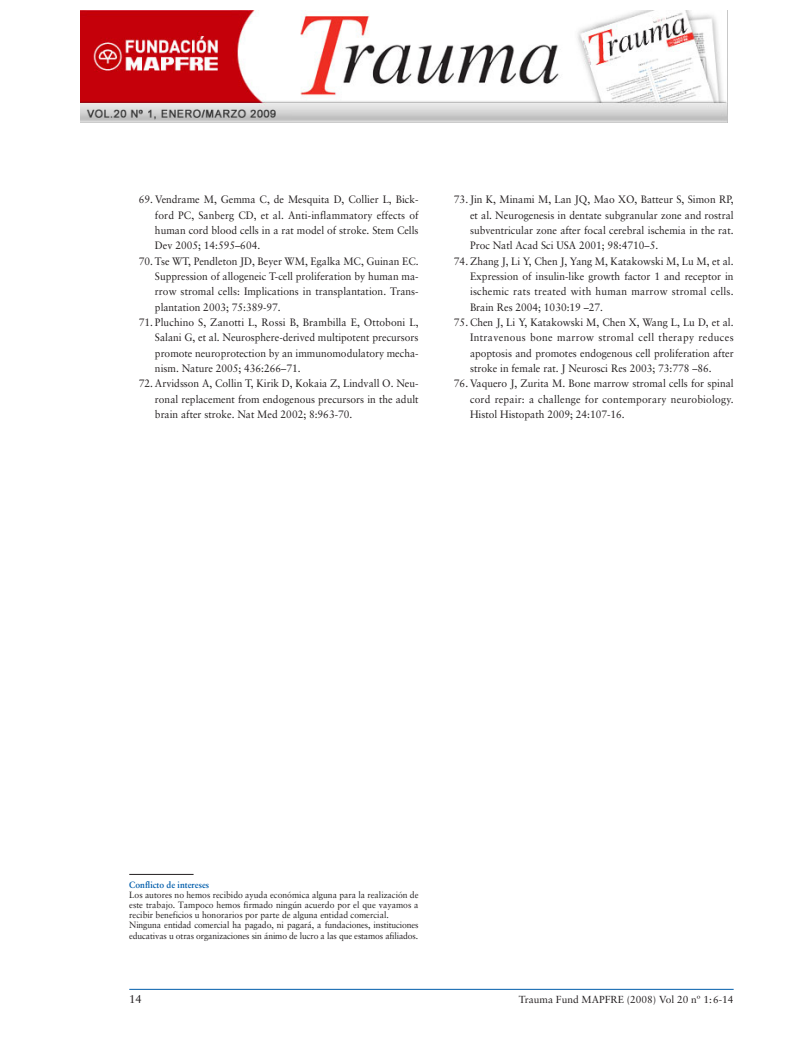
<style>
.page{position:relative;width:808px;height:1053px;background:#fff}
.page>*{position:absolute;margin:0;border:0;box-sizing:border-box;transform-origin:0 0}
.t1{font:11.38px "Sabon";color:#231f20}
.t2{font:10.75px/15.2px "Sabon";color:#231f20;text-align:justify;scale:.95 1}
.t3{font:10.25px "Sabon";color:#231f20}
.t4{font:9.12px/10.2px "Sabon";color:#231f20;scale:.95 1}
.t5{font:700 9.12px "Sabon";color:#015dab;scale:.95 1}
</style>
<div class="page">
<hr style="left:129px;top:988px;width:605px;height:1px;background:#015dab">
<hr style="left:129px;top:874px;width:65px;height:1px;background:#231f20">
<img style="left:81px;top:10px;width:646px;height:112px">
<p class="t2" style="left:155px;top:193px;width:279px;text-indent:-16px">69. Vendrame M, Gemma C, de Mesquita D, Collier L, Bick&shy;ford PC, Sanberg CD, et al. Anti-inflammatory effects of human cord blood cells in a rat model of stroke. Stem Cells Dev 2005; 14:595–604.</p>
<p class="t2" style="left:155px;top:254px;width:279px;text-indent:-16px">70. Tse WT, Pendleton JD, Beyer WM, Egalka MC, Guinan EC.<br>Suppression of allogeneic T-cell proliferation by human ma&shy;rrow stromal cells: Implications in transplantation. Trans&shy;plantation 2003; 75:389-97.</p>
<p class="t2" style="left:155px;top:315px;width:279px;text-indent:-16px">71. Pluchino S, Zanotti L, Rossi B, Brambilla E, Ottoboni L, Salani G, et al. Neurosphere-derived multipotent precursors promote neuroprotection by an immunomodulatory mecha&shy;nism. Nature 2005; 436:266–71.</p>
<p class="t2" style="left:155px;top:377px;width:279px;text-indent:-16px">72. Arvidsson A, Collin T, Kirik D, Kokaia Z, Lindvall O. Neu&shy;ronal replacement from endogenous precursors in the adult brain after stroke. Nat Med 2002; 8:963-70.</p>
<p class="t2" style="left:470px;top:193px;width:279px;text-indent:-16px">73. Jin K, Minami M, Lan JQ, Mao XO, Batteur S, Simon RP, et al. Neurogenesis in dentate subgranular zone and rostral subventricular zone after focal cerebral ischemia in the rat.<br>Proc Natl Acad Sci USA 2001; 98:4710–5.</p>
<p class="t2" style="left:470px;top:254px;width:279px;text-indent:-16px">74. Zhang J, Li Y, Chen J, Yang M, Katakowski M, Lu M, et al.<br>Expression of insulin-like growth factor 1 and receptor in ischemic rats treated with human marrow stromal cells.<br>Brain Res 2004; 1030:19 –27.</p>
<p class="t2" style="left:470px;top:315px;width:279px;text-indent:-16px">75. Chen J, Li Y, Katakowski M, Chen X, Wang L, Lu D, et al.<br>Intravenous bone marrow stromal cell therapy reduces apoptosis and promotes endogenous cell proliferation after stroke in female rat. J Neurosci Res 2003; 73:778 –86.</p>
<p class="t2" style="left:470px;top:376px;width:279px;text-indent:-16px">76. Vaquero J, Zurita M. Bone marrow stromal cells for spinal cord repair: a challenge for contemporary neurobiology.<br>Histol Histopath 2009; 24:107-16.</p>
<p class="t5" style="left:129px;top:880px;width:86px">Conflicto de intereses</p>
<p class="t4" style="left:129px;top:890px;width:306px">Los autores no hemos recibido ayuda económica alguna para la realización de este trabajo. Tampoco hemos firmado ningún acuerdo por el que vayamos a recibir beneficios u honorarios por parte de alguna entidad comercial.<br>Ninguna entidad comercial ha pagado, ni pagará, a fundaciones, instituciones educativas u otras organizaciones sin ánimo de lucro a las que estamos afiliados.</p>
<p class="t1" style="left:129px;top:994px;width:14px">14</p>
<p class="t3" style="left:519px;top:995px;width:216px">Trauma Fund MAPFRE (2008) Vol 20 nº 1:6-14</p>
</div>
